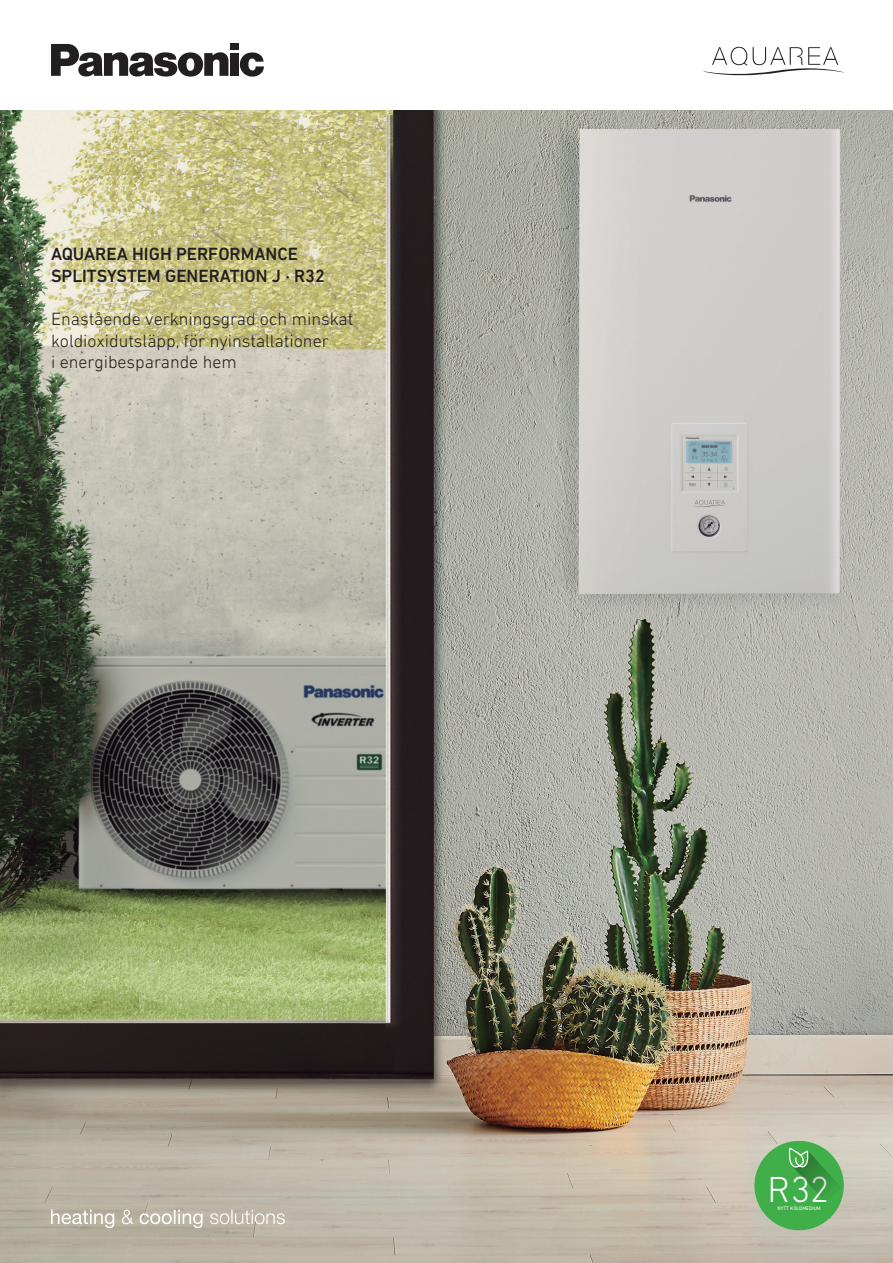
<style>
.page{position:relative;width:893px;height:1263px;background:#fff}
.page>*{position:absolute;margin:0;border:0;box-sizing:border-box;transform-origin:0 0}
.t1{font:300 36.9px "DIN Next LT Pro";color:#fff}
.t2{font:300 18px/21.6px "DIN Next LT Pro";color:#231f20}
.t3{font:500 18px/21.6px "DIN Next LT Pro";color:#231f20}
.t4{font:5.1px "DIN Next LT Pro";color:#fff}
</style>
<div class="page">
<img style="left:0;top:111px;width:893px;height:1152px">
<svg style="left:240px;top:52px;width:24px;height:25px"></svg>
<div style="left:230px;top:44px;width:9px;height:6px;background:#231f20"></div>
<div style="left:230px;top:53px;width:9px;height:23px;background:#231f20"></div>
<svg style="left:51px;top:44px;width:177px;height:33px"></svg>
<div style="left:754px;top:1141px;width:90px;height:89px;background:#40ae49;border-radius:50%"></div>
<svg style="left:788px;top:1148px;width:53px;height:54px"></svg>
<svg style="left:210px;top:1210px;width:75px;height:14px"></svg>
<svg style="left:140px;top:1210px;width:63px;height:18px"></svg>
<svg style="left:122px;top:1210px;width:11px;height:14px"></svg>
<svg style="left:51px;top:1210px;width:63px;height:18px"></svg>
<svg style="left:703px;top:47px;width:141px;height:28px"></svg>
<p class="t3" style="left:51px;top:243px;width:275px">AQUAREA HIGH PERFORMANCE<br>SPLITSYSTEM GENERATION J · R32</p>
<p class="t2" style="left:51px;top:308px;width:304px">Enastående verkningsgrad och minskat koldioxidutsläpp, för nyinstallationer<br>i energibesparande hem</p>
<h1 class="t1" style="left:767px;top:1168px;width:63px">R32</h1>
<p class="t4" style="left:777px;top:1205px;width:45px">NYTT KÖLDMEDIUM</p>
</div>
